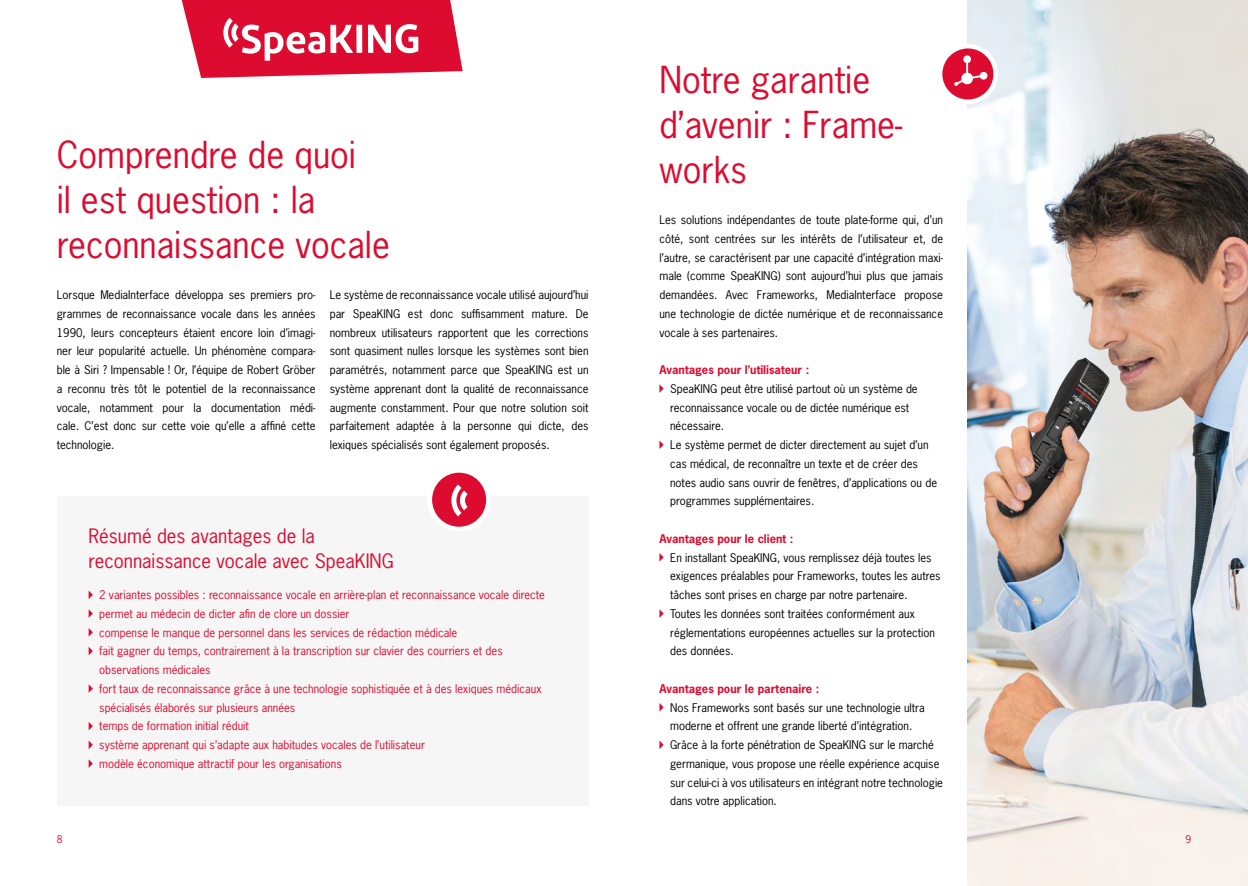
<style>
.page{position:relative;width:1248px;height:886px;background:#fff}
.page>*{position:absolute;margin:0;border:0;box-sizing:border-box;transform-origin:0 0}
.Headline_28_36_pt{font:35px/45px "News Gothic LT";color:#dd0b2f}
.HL_Vorteile{font:18.75px/25px "News Gothic LT";color:#dd0b2f}
.Fließtext_normal{font:11.25px/18.8px "News Gothic LT";color:#000;text-align:justify}
.Fließtext_normal_Vor{font:11.25px "News Gothic LT";color:#dd0b2f}
.Fließtext_normal-2{font:700 11.25px "News Gothic LT";color:#dd0b2f}
.t1{font:10px "News Gothic LT";color:#dd0b2f}
</style>
<div class="page">
<img style="left:967px;top:0;width:280px;height:886px">
<div style="left:57px;top:496px;width:531px;height:309px;background:#f6f6f6"></div>
<svg style="left:89px;top:591px;width:4px;height:8px"></svg>
<svg style="left:89px;top:609px;width:4px;height:9px"></svg>
<svg style="left:89px;top:628px;width:4px;height:8px"></svg>
<svg style="left:89px;top:647px;width:4px;height:8px"></svg>
<svg style="left:89px;top:685px;width:4px;height:8px"></svg>
<svg style="left:89px;top:722px;width:4px;height:8px"></svg>
<svg style="left:89px;top:741px;width:4px;height:8px"></svg>
<svg style="left:89px;top:760px;width:4px;height:8px"></svg>
<div style="left:427px;top:468px;width:64px;height:63px;background:#fff;border-radius:50%"></div>
<div style="left:432px;top:473px;width:54px;height:54px;background:#dd0b2f;border-radius:50%"></div>
<svg style="left:451px;top:484px;width:16px;height:32px"></svg>
<svg style="left:182px;top:0;width:280px;height:78px"></svg>
<svg style="left:659px;top:384px;width:4px;height:9px"></svg>
<svg style="left:659px;top:440px;width:4px;height:9px"></svg>
<svg style="left:659px;top:553px;width:4px;height:8px"></svg>
<svg style="left:659px;top:609px;width:4px;height:9px"></svg>
<svg style="left:659px;top:703px;width:4px;height:8px"></svg>
<svg style="left:659px;top:740px;width:4px;height:9px"></svg>
<div style="left:937px;top:44px;width:60px;height:60px;background:#fff;border-radius:50%"></div>
<div style="left:942px;top:48px;width:51px;height:51px;background:#dd0b2f;border-radius:50%"></div>
<svg style="left:954px;top:55px;width:33px;height:31px"></svg>
<p class="Headline_28_36_pt" style="left:57px;top:132px;width:335px">Comprendre de quoi<br>il est question : la reconnaissance vocale</p>
<p class="Fließtext_normal" style="left:57px;top:285px;width:260px">Lorsque MediaInterface développa ses premiers pro&shy;grammes de reconnaissance vocale dans les années 1990, leurs concepteurs étaient encore loin d’imagi&shy;ner leur popularité actuelle. Un phénomène compara&shy;ble à Siri ? Impensable ! Or, l’équipe de Robert Gröber a reconnu très tôt le potentiel de la reconnaissance vocale, notamment pour la documentation médi&shy;cale. C’est donc sur cette voie qu’elle a affiné cette technologie.</p>
<p class="Fließtext_normal" style="left:330px;top:285px;width:260px">Le système de reconnaissance vocale utilisé aujourd’hui par SpeaKING est donc suffisamment mature. De nombreux utilisateurs rapportent que les corrections sont quasiment nulles lorsque les systèmes sont bien paramétrés, notamment parce que SpeaKING est un système apprenant dont la qualité de reconnaissance augmente constamment. Pour que notre solution soit parfaitement adaptée à la personne qui dicte, des lexiques spécialisés sont également proposés.</p>
<p class="HL_Vorteile" style="left:89px;top:523px;width:306px">Résumé des avantages de la reconnaissance vocale avec SpeaKING</p>
<p class="Fließtext_normal_Vor" style="left:99px;top:587px;width:447px">2 variantes possibles : reconnaissance vocale en arrière-plan et reconnaissance vocale directe</p>
<p class="Fließtext_normal_Vor" style="left:99px;top:606px;width:251px">permet au médecin de dicter afin de clore un dossier</p>
<p class="Fließtext_normal_Vor" style="left:99px;top:625px;width:359px">compense le manque de personnel dans les services de rédaction médicale</p>
<p class="Fließtext_normal_Vor" style="left:99px;top:644px;width:405px">fait gagner du temps, contrairement à la transcription sur clavier des courriers et des</p>
<p class="Fließtext_normal_Vor" style="left:99px;top:662px;width:113px">observations médicales</p>
<p class="Fließtext_normal_Vor" style="left:99px;top:681px;width:443px">fort taux de reconnaissance grâce à une technologie sophistiquée et à des lexiques médicaux</p>
<p class="Fließtext_normal_Vor" style="left:99px;top:700px;width:197px">spécialisés élaborés sur plusieurs années</p>
<p class="Fließtext_normal_Vor" style="left:99px;top:719px;width:151px">temps de formation initial réduit</p>
<p class="Fließtext_normal_Vor" style="left:99px;top:737px;width:327px">système apprenant qui s’adapte aux habitudes vocales de l’utilisateur</p>
<p class="Fließtext_normal_Vor" style="left:99px;top:756px;width:244px">modèle économique attractif pour les organisations</p>
<p class="Headline_28_36_pt" style="left:659px;top:57px;width:244px">Notre garantie d’avenir : Frame&shy;works</p>
<p class="Fließtext_normal" style="left:659px;top:210px;width:285px">Les solutions indépendantes de toute plate-forme qui, d’un côté, sont centrées sur les intérêts de l’utilisateur et, de l’autre, se caractérisent par une capacité d’intégration maxi&shy;male (comme SpeaKING) sont aujourd’hui plus que jamais demandées. Avec Frameworks, MediaInterface propose une technologie de dictée numérique et de reconnaissance vocale à ses partenaires.</p>
<p class="Fließtext_normal-2" style="left:659px;top:362px;width:151px">Avantages pour l’utilisateur :</p>
<p class="Fließtext_normal" style="left:670px;top:379px;width:249px">SpeaKING peut être utilisé partout où un système de</p>
<p class="Fließtext_normal" style="left:670px;top:398px;width:241px">reconnaissance vocale ou de dictée numérique est</p>
<p class="Fließtext_normal" style="left:670px;top:417px;width:56px">nécessaire.</p>
<p class="Fließtext_normal" style="left:670px;top:435px;width:260px">Le système permet de dicter directement au sujet d’un</p>
<p class="Fließtext_normal" style="left:670px;top:454px;width:249px">cas médical, de reconnaître un texte et de créer des</p>
<p class="Fließtext_normal" style="left:670px;top:473px;width:268px">notes audio sans ouvrir de fenêtres, d’applications ou de</p>
<p class="Fließtext_normal" style="left:670px;top:492px;width:146px">programmes supplémentaires.</p>
<p class="Fließtext_normal-2" style="left:659px;top:531px;width:135px">Avantages pour le client :</p>
<p class="Fließtext_normal" style="left:670px;top:548px;width:263px">En installant SpeaKING, vous remplissez déjà toutes les</p>
<p class="Fließtext_normal" style="left:670px;top:567px;width:272px">exigences préalables pour Frameworks, toutes les autres</p>
<p class="Fließtext_normal" style="left:670px;top:585px;width:239px">tâches sont prises en charge par notre partenaire.</p>
<p class="Fließtext_normal" style="left:670px;top:604px;width:246px">Toutes les données sont traitées conformément aux</p>
<p class="Fließtext_normal" style="left:670px;top:623px;width:266px">réglementations européennes actuelles sur la protection</p>
<p class="Fließtext_normal" style="left:670px;top:642px;width:65px">des données.</p>
<p class="Fließtext_normal-2" style="left:659px;top:681px;width:161px">Avantages pour le partenaire :</p>
<p class="Fließtext_normal" style="left:670px;top:698px;width:256px">Nos Frameworks sont basés sur une technologie ultra</p>
<p class="Fließtext_normal" style="left:670px;top:717px;width:244px">moderne et offrent une grande liberté d’intégration.</p>
<p class="Fließtext_normal" style="left:670px;top:735px;width:265px">Grâce à la forte pénétration de SpeaKING sur le marché</p>
<p class="Fließtext_normal" style="left:670px;top:754px;width:271px">germanique, vous propose une réelle expérience acquise</p>
<p class="Fließtext_normal" style="left:670px;top:773px;width:274px">sur celui-ci à vos utilisateurs en intégrant notre technologie</p>
<p class="Fließtext_normal" style="left:670px;top:792px;width:108px">dans votre application.</p>
<p class="t1" style="left:57px;top:833px;width:7px">8</p>
<p class="t1" style="left:1185px;top:833px;width:7px">9</p>
</div>
